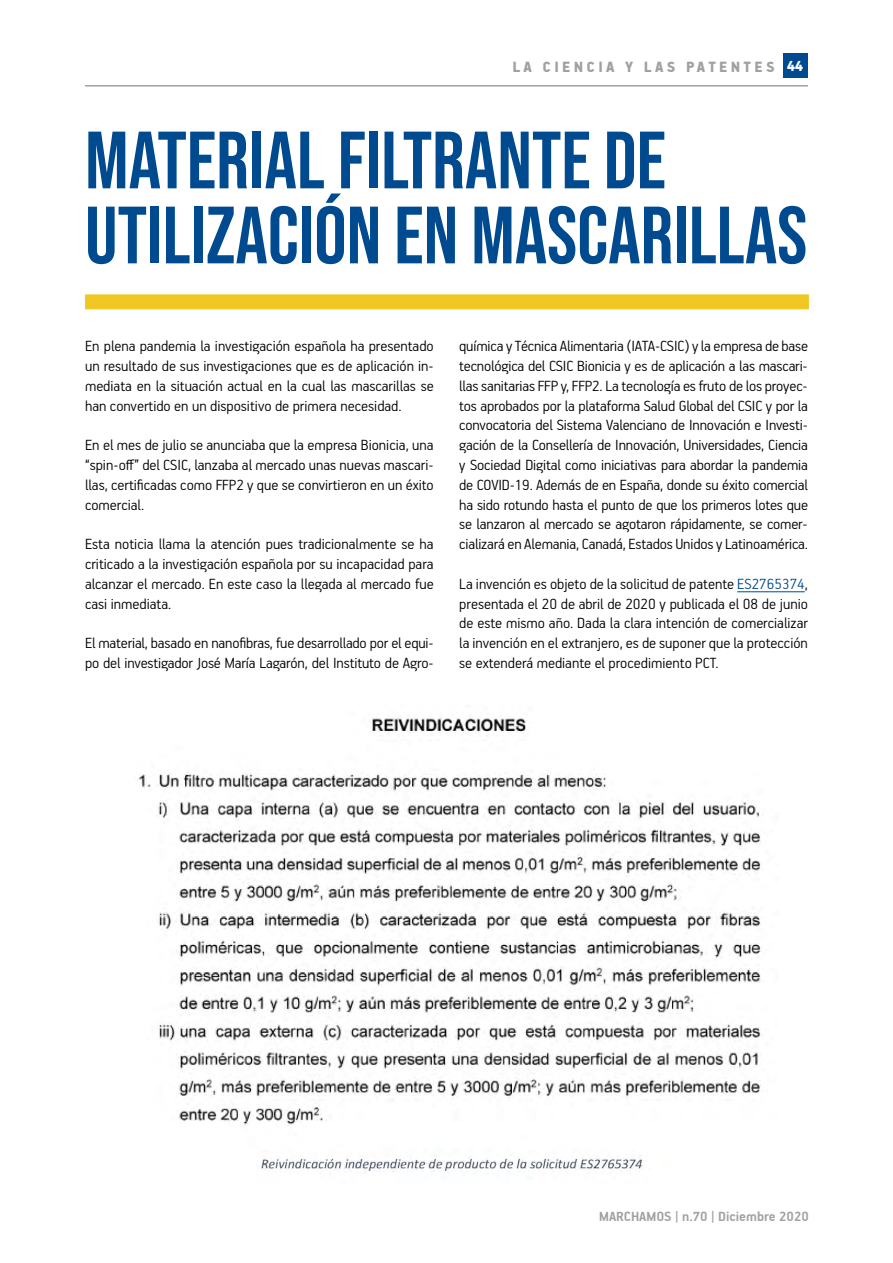
<style>
.page{position:relative;width:893px;height:1263px;background:#fff}
.page>*{position:absolute;margin:0;border:0;box-sizing:border-box;transform-origin:0 0}
.t1{font:81px/75px "Bebas Neue";color:#004a8f}
.t2{font:300 16.5px/19.8px "PF Handbook Pro";color:#000;text-align:justify}
.t3{font:900 16.5px "PF Handbook Pro";letter-spacing:.2em;color:#a29fa3}
.t4{font:900 16.5px "PF Handbook Pro";color:#fff}
.t5{font:700 15px "PF Handbook Pro";color:#a29fa3}
.s1{color:#004a8f}
</style>
<div class="page">
<hr style="left:85px;top:85px;width:723px;height:2px;background:#a29fa3">
<div style="left:783px;top:53px;width:24px;height:24px;background:#004a8f"></div>
<hr style="left:737px;top:591px;width:68px;height:1px;background:#004a8f">
<div style="left:85px;top:294px;width:724px;height:15px;background:#f1c823"></div>
<img style="left:138px;top:715px;width:625px;height:459px">
<p class="t3" style="left:512px;top:57px;width:264px">LA CIENCIA Y LAS PATENTES</p>
<p class="t4" style="left:787px;top:56px;width:18px">44</p>
<h1 class="t1" style="left:85px;top:122px;width:724px">MATERIAL FILTRANTE DE<br>UTILIZACIÓN EN MASCARILLAS</h1>
<p class="t2" style="left:85px;top:335px;width:350px">En plena pandemia la investigación española ha presentado un resultado de sus investigaciones que es de aplicación in&shy;mediata en la situación actual en la cual las mascarillas se han convertido en un dispositivo de primera necesidad.</p>
<p class="t2" style="left:85px;top:434px;width:350px">En el mes de julio se anunciaba que la empresa Bionicia, una “spin-off” del CSIC, lanzaba al mercado unas nuevas mascari&shy;llas, certificadas como FFP2 y que se convirtieron en un éxito comercial.</p>
<p class="t2" style="left:85px;top:533px;width:350px">Esta noticia llama la atención pues tradicionalmente se ha criticado a la investigación española por su incapacidad para alcanzar el mercado. En este caso la llegada al mercado fue casi inmediata.</p>
<p class="t2" style="left:85px;top:632px;width:350px">El material, basado en nanofibras, fue desarrollado por el equi&shy;po del investigador José María Lagarón, del Instituto de Agro-</p>
<p class="t2" style="left:459px;top:335px;width:350px">química y Técnica Alimentaria (IATA-CSIC) y la empresa de base tecnológica del CSIC Bionicia y es de aplicación a las mascari&shy;llas sanitarias FFP y, FFP2. La tecnología es fruto de los proyec&shy;tos aprobados por la plataforma Salud Global del CSIC y por la convocatoria del Sistema Valenciano de Innovación e Investi&shy;gación de la Consellería de Innovación, Universidades, Ciencia y Sociedad Digital como iniciativas para abordar la pandemia de COVID-19. Además de en España, donde su éxito comercial ha sido rotundo hasta el punto de que los primeros lotes que se lanzaron al mercado se agotaron rápidamente, se comer&shy;cializará en Alemania, Canadá, Estados Unidos y Latinoamérica.</p>
<p class="t2" style="left:459px;top:573px;width:350px">La invención es objeto de la solicitud de patente <span class="s1">ES2765374</span>, presentada el 20 de abril de 2020 y publicada el 08 de junio de este mismo año. Dada la clara intención de comercializar la invención en el extranjero, es de suponer que la protección se extenderá mediante el procedimiento PCT.</p>
<p class="t5" style="left:599px;top:1207px;width:211px">MARCHAMOS | n.70 | Diciembre 2020</p>
</div>
